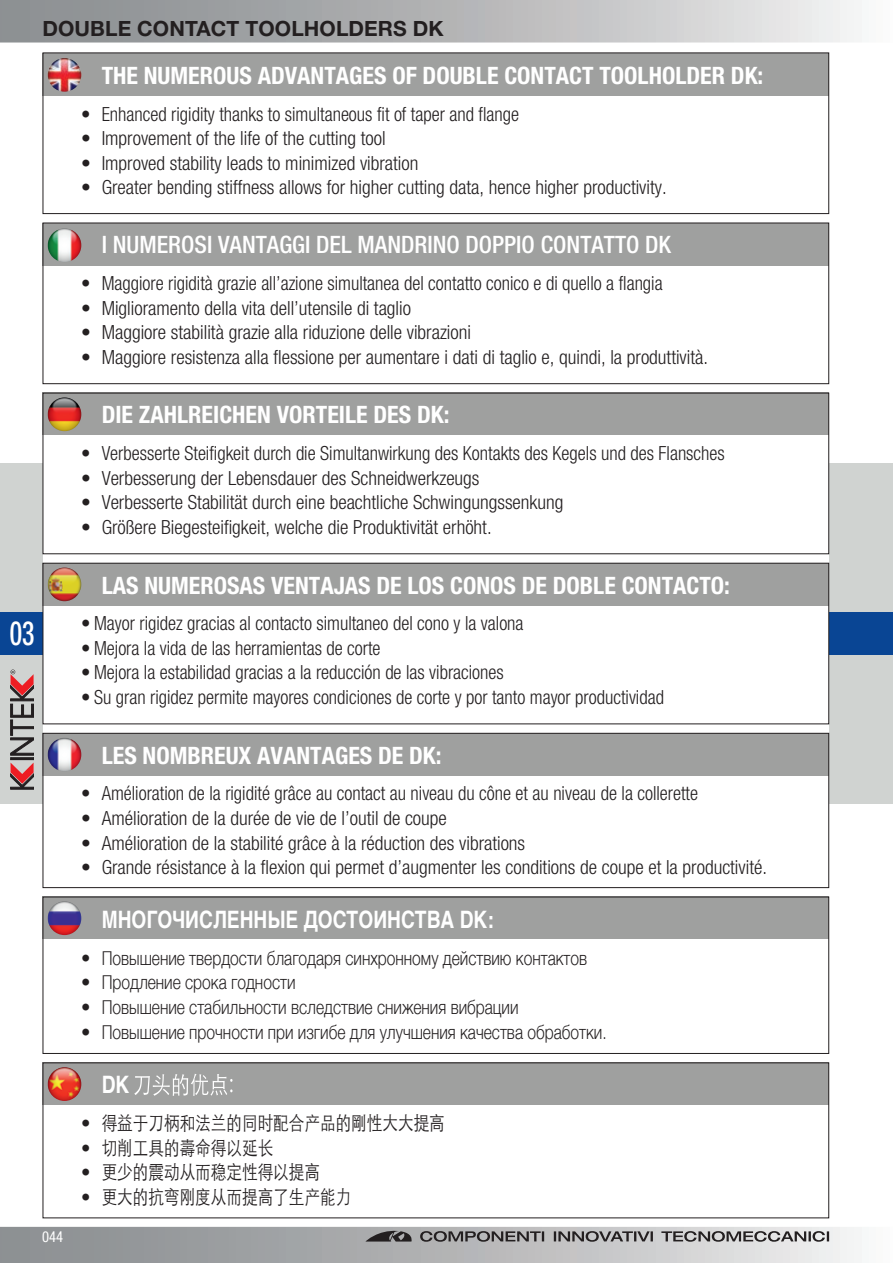
<style>
.page{position:relative;width:893px;height:1263px;background:#fff}
.page>*{position:absolute;margin:0;border:0;box-sizing:border-box;transform-origin:0 0}
.t1{font:500 condensed 33.45px "Helvetica Neue LT Std";color:#fff;scale:.77 1}
.t2{font:700 condensed 24px "Helvetica Neue LT Std";color:#fff}
.t3{font:500 condensed 24px "Helvetica Neue LT Std";color:#fff}
.t4{font:700 24px "Helvetica";color:#fff;scale:.8 1}
.t5{font:700 21px "Helvetica Neue LT Std";letter-spacing:.005em;color:#231f20}
.t6{font:300 condensed 19.5px "Helvetica Neue LT Std";color:#231f20}
.t7{font:300 condensed 19.5px "Helvetica Neue LT Std";color:#231f20;scale:.96 1}
.t8{font:300 19.5px "Helvetica";color:#231f20;scale:.8 1}
.t9{font:19.5px "ST Xihei";color:#231f20;scale:.8 1}
.t10{font:condensed 15px "Helvetica Neue LT Std";color:#fff}
.s1{font-family:"Helvetica Neue LT Std";font-stretch:condensed}
.s2{font-family:"Helvetica Neue LT Std";font-weight:300;font-stretch:condensed}
</style>
<div class="page">
<div style="left:0;top:463px;width:893px;height:341px;background:#d0d3d1"></div>
<div style="left:0;top:612px;width:893px;height:43px;background:#094594"></div>
<svg style="left:0;top:0;width:862px;height:43px;background:#b6b8b9"></svg>
<div style="left:11px;top:757px;width:23px;height:3px;border:1px solid #231f20"></div>
<svg style="left:11px;top:762px;width:23px;height:27px"></svg>
<svg style="left:11px;top:670px;width:23px;height:85px"></svg>
<svg style="left:0;top:1227px;width:862px;height:36px;background:#aaabad"></svg>
<div style="left:43px;top:49px;width:786px;height:1169px;background:#fff"></div>
<div style="left:43px;top:53px;width:786px;height:43px;background:#9fa09f"></div>
<img style="left:48px;top:58px;width:33px;height:34px;border-radius:17px">
<div style="left:43px;top:52px;width:786px;height:162px;border:1px solid #231f20"></div>
<div style="left:43px;top:224px;width:786px;height:42px;background:#9fa09f"></div>
<img style="left:48px;top:228px;width:33px;height:34px;border-radius:17px">
<div style="left:43px;top:223px;width:786px;height:161px;border:1px solid #231f20"></div>
<div style="left:43px;top:393px;width:786px;height:42px;background:#9fa09f"></div>
<img style="left:48px;top:397px;width:33px;height:34px;border-radius:17px">
<div style="left:43px;top:393px;width:786px;height:161px;border:1px solid #231f20"></div>
<div style="left:43px;top:563px;width:786px;height:42px;background:#9fa09f"></div>
<img style="left:48px;top:567px;width:33px;height:34px;border-radius:17px">
<div style="left:43px;top:733px;width:786px;height:42px;background:#9fa09f"></div>
<img style="left:48px;top:738px;width:33px;height:33px;border-radius:17px">
<div style="left:43px;top:733px;width:786px;height:155px;border:1px solid #231f20"></div>
<div style="left:43px;top:896px;width:786px;height:43px;background:#9fa09f"></div>
<img style="left:48px;top:901px;width:33px;height:34px;border-radius:17px">
<div style="left:43px;top:896px;width:786px;height:158px;border:1px solid #231f20"></div>
<div style="left:43px;top:1062px;width:786px;height:43px;background:#9fa09f"></div>
<img style="left:48px;top:1067px;width:33px;height:34px;border-radius:17px">
<svg style="left:134px;top:1074px;width:98px;height:22px"></svg>
<div style="left:43px;top:1062px;width:786px;height:156px;border:1px solid #231f20"></div>
<div style="left:43px;top:563px;width:786px;height:161px;border:1px solid #231f20"></div>
<h1 class="t1" style="left:10px;top:613px;width:34px">03</h1>
<p class="t5" style="left:42px;top:16px;width:403px">DOUBLE CONTACT TOOLHOLDERS DK</p>
<p class="t2" style="left:102px;top:61px;width:663px">THE NUMEROUS ADVANTAGES OF DOUBLE CONTACT TOOLHOLDER DK:</p>
<p class="t7" style="left:81px;top:103px;width:457px">• Enhanced rigidity thanks to simultaneous fit of taper and flange</p>
<p class="t6" style="left:81px;top:127px;width:306px">• Improvement of the life of the cutting tool</p>
<p class="t6" style="left:81px;top:152px;width:339px">• Improved stability leads to minimized vibration</p>
<p class="t6" style="left:81px;top:176px;width:587px">• Greater bending stiffness allows for higher cutting data, hence higher productivity.</p>
<p class="t3" style="left:102px;top:231px;width:571px">I NUMEROSI VANTAGGI DEL MANDRINO DOPPIO CONTATTO DK</p>
<p class="t7" style="left:81px;top:272px;width:607px">• Maggiore rigidità grazie all’azione simultanea del contatto conico e di quello a flangia</p>
<p class="t6" style="left:81px;top:296px;width:331px">• Miglioramento della vita dell’utensile di taglio</p>
<p class="t6" style="left:81px;top:321px;width:391px">• Maggiore stabilità grazie alla riduzione delle vibrazioni</p>
<p class="t6" style="left:81px;top:346px;width:628px">• Maggiore resistenza alla flessione per aumentare i dati di taglio e, quindi, la produttività.</p>
<p class="t2" style="left:102px;top:400px;width:349px">DIE ZAHLREICHEN VORTEILE DES DK:</p>
<p class="t7" style="left:81px;top:442px;width:672px">• Verbesserte Steifigkeit durch die Simultanwirkung des Kontakts des Kegels und des Flansches</p>
<p class="t6" style="left:81px;top:467px;width:400px">• Verbesserung der Lebensdauer des Schneidwerkzeugs</p>
<p class="t6" style="left:81px;top:491px;width:484px">• Verbesserte Stabilität durch eine beachtliche Schwingungssenkung</p>
<p class="t6" style="left:81px;top:516px;width:412px">• Größere Biegesteifigkeit, welche die Produktivität erhöht.</p>
<p class="t2" style="left:102px;top:570px;width:630px">LAS NUMEROSAS VENTAJAS DE LOS CONOS DE DOBLE CONTACTO:</p>
<p class="t7" style="left:81px;top:612px;width:462px">• Mayor rigidez gracias al contacto simultaneo del cono y la valona</p>
<p class="t7" style="left:81px;top:637px;width:313px">• Mejora la vida de las herramientas de corte</p>
<p class="t7" style="left:81px;top:661px;width:442px">• Mejora la estabilidad gracias a la reducción de las vibraciones</p>
<p class="t7" style="left:81px;top:686px;width:608px">• Su gran rigidez permite mayores condiciones de corte y por tanto mayor productividad</p>
<p class="t2" style="left:102px;top:741px;width:341px">LES NOMBREUX AVANTAGES DE DK:</p>
<p class="t7" style="left:81px;top:782px;width:644px">• Amélioration de la rigidité grâce au contact au niveau du cône et au niveau de la collerette</p>
<p class="t6" style="left:81px;top:807px;width:367px">• Amélioration de la durée de vie de l’outil de coupe</p>
<p class="t6" style="left:81px;top:831px;width:445px">• Amélioration de la stabilité grâce à la réduction des vibrations</p>
<p class="t6" style="left:81px;top:856px;width:687px">• Grande résistance à la flexion qui permet d’augmenter les conditions de coupe et la productivité.</p>
<p class="t4" style="left:102px;top:900px;width:492px">МНОГОЧИСЛЕННЫЕ ДОСТОИНСТВА DK:</p>
<p class="t8" style="left:81px;top:941px;width:634px"><span class="s1">•</span> Повышение твердости благодаря синхронному действию контактов</p>
<p class="t8" style="left:81px;top:966px;width:269px"><span class="s1">•</span> Продление срока годности</p>
<p class="t8" style="left:81px;top:990px;width:548px"><span class="s1">•</span> Повышение стабильности вследствие снижения вибрации</p>
<p class="t8" style="left:81px;top:1015px;width:658px"><span class="s1">•</span> Повышение прочности при изгибе для улучшения качества обработки.</p>
<p class="t4" style="left:102px;top:1065px;width:36px">DK</p>
<p class="t9" style="left:81px;top:1113px;width:456px"><span class="s2">•</span> 得益于刀柄和法兰的同时配合产品的剛性大大提高</p>
<p class="t9" style="left:81px;top:1138px;width:241px"><span class="s2">•</span> 切削工具的壽命得以延长</p>
<p class="t9" style="left:81px;top:1162px;width:300px"><span class="s2">•</span> 更少的震动从而稳定性得以提高</p>
<p class="t9" style="left:81px;top:1187px;width:339px"><span class="s2">•</span> 更大的抗弯刚度从而提高了生产能力</p>
<p class="t10" style="left:42px;top:1228px;width:23px">044</p>
</div>
